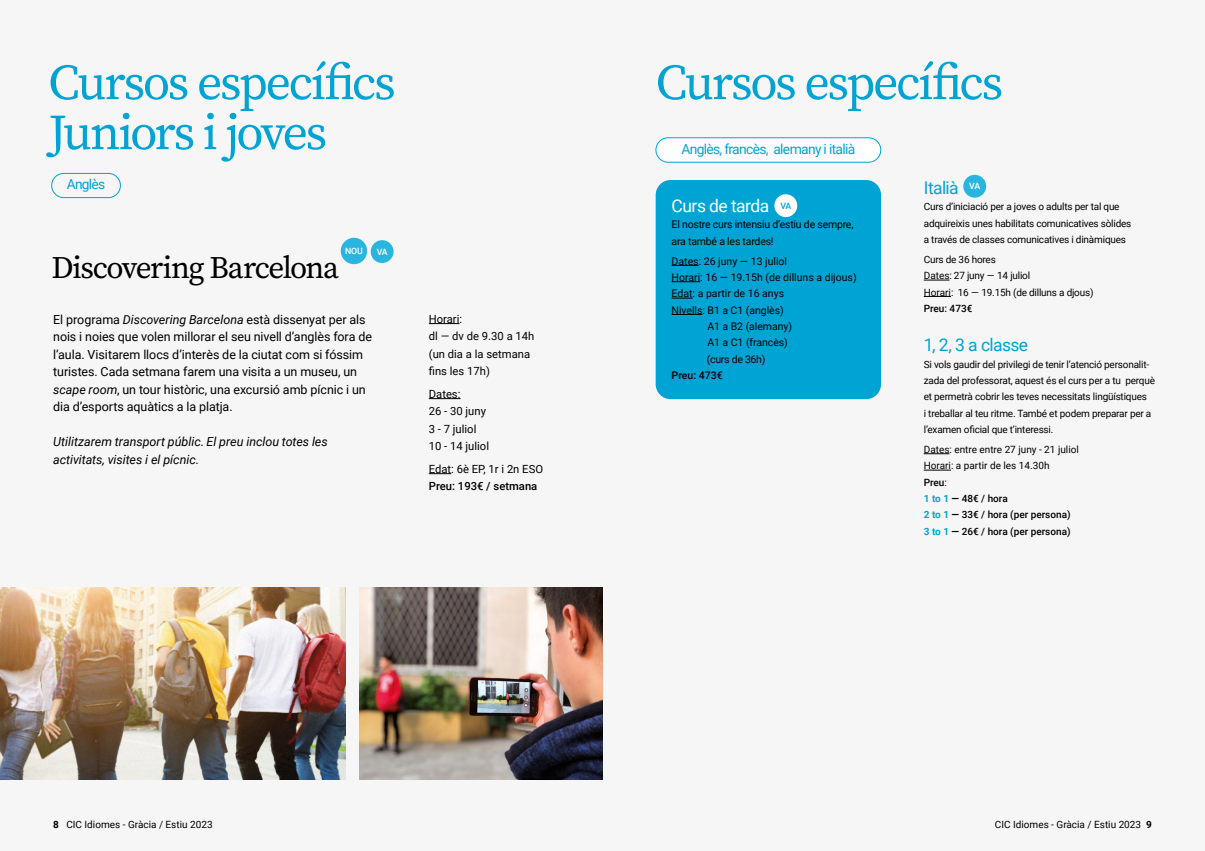
<style>
.page{position:relative;width:1205px;height:851px;background:#fff}
.page>*{position:absolute;margin:0;border:0;box-sizing:border-box;transform-origin:0 0}
.t1{font:50px/50px "Source Serif Pro";letter-spacing:-.05em;color:#00a4d4}
.t2{font:31.25px "Source Serif Pro";letter-spacing:-.045em;color:#000}
.t3{font:17.5px "Roboto";letter-spacing:-.04em;color:#00a4d4}
.t4{font:17.5px "Roboto";letter-spacing:-.035em;color:#fff}
.t5{font:13.88px "Roboto";letter-spacing:-.05em;color:#00a4d4}
.t6{font:13.75px "Roboto";letter-spacing:-.05em;color:#00a4d4}
.t7{font:12.5px/17.5px "Roboto";letter-spacing:-.005em;color:#000}
.t8{font:italic 12.5px/17.5px "Roboto";color:#000}
.t9{font:11.25px/17.5px "Roboto";color:#000}
.t10{font:500 11.25px "Roboto";color:#000}
.t11{font:10.5px/16.4px "Roboto";letter-spacing:-.005em;color:#000}
.t12{font:10.5px "Roboto";letter-spacing:-.025em;color:#000}
.t13{font:500 10.5px "Roboto";color:#000}
.t14{font:10px/16.4px "Roboto";letter-spacing:-.02em;color:#000}
.t15{font:10px/16.4px "Roboto";color:#000}
.t16{font:500 10px "Roboto";color:#000}
.t17{font:500 8.75px "Roboto";letter-spacing:-.04em;color:#fff}
.t18{font:500 8.75px "Roboto";color:#00a4d4}
.s1{font-style:italic}
.s2{font-style:normal}
.s3{font-weight:500}
.s4{font-weight:700;color:#00a4d4}
.s5{font-weight:700}
</style>
<div class="page">
<div style="left:0;top:0;width:1205px;height:850px;background:#f6f6f6"></div>
<hr style="left:429px;top:323px;width:30px;height:1px;background:#000">
<hr style="left:429px;top:398px;width:31px;height:1px;background:#000">
<svg style="left:429px;top:473px;width:22px;height:1px"></svg>
<img style="left:359px;top:587px;width:243px;height:192px">
<img style="left:0;top:587px;width:345px;height:192px">
<div style="left:51px;top:173px;width:70px;height:25px;border:1px solid #00a4d4;border-radius:12px"></div>
<div style="left:341px;top:238px;width:26px;height:26px;background:#28b5df;border-radius:50%"></div>
<svg style="left:924px;top:280px;width:25px;height:1px"></svg>
<svg style="left:924px;top:296px;width:27px;height:1px"></svg>
<svg style="left:924px;top:453px;width:25px;height:1px"></svg>
<svg style="left:924px;top:470px;width:27px;height:1px"></svg>
<div style="left:656px;top:180px;width:225px;height:219px;background:#00a4d4;border-radius:15px"></div>
<svg style="left:671px;top:265px;width:28px;height:1px"></svg>
<svg style="left:671px;top:281px;width:29px;height:1px"></svg>
<svg style="left:671px;top:298px;width:21px;height:1px"></svg>
<hr style="left:671px;top:314px;width:31px;height:1px;background:#000">
<div style="left:656px;top:138px;width:225px;height:24px;background:#fff;border-radius:12px"></div>
<div style="left:656px;top:137px;width:225px;height:25px;border:1px solid #00a4d4;border-radius:12px"></div>
<div style="left:371px;top:240px;width:22px;height:23px;background:#28b5df;border-radius:50%"></div>
<div style="left:963px;top:175px;width:23px;height:23px;background:#28b5df;border-radius:50%"></div>
<div style="left:774px;top:194px;width:23px;height:23px;background:#fff;border-radius:50%"></div>
<h1 class="t1" style="left:48px;top:57px;width:349px">Cursos específics<br>Juniors i joves</h1>
<h3 class="t6" style="left:67px;top:175px;width:40px">Anglès</h3>
<p class="t17" style="left:345px;top:245px;width:19px">NOU</p>
<h2 class="t2" style="left:51px;top:247px;width:289px">Discovering Barcelona</h2>
<p class="t17" style="left:377px;top:245px;width:12px">VA</p>
<p class="t7" style="left:53px;top:310px;width:320px">El programa <span class="s1">Discovering Barcelona</span> està dissenyat per als nois i noies que volen millorar el seu nivell d’anglès fora de l’aula. Visitarem llocs d’interès de la ciutat com si fóssim turistes. Cada setmana farem una visita a un museu, un <span class="s1">scape room</span>, un tour històric, una excursió amb pícnic i un dia d’esports aquàtics a la platja.</p>
<p class="t8" style="left:53px;top:432px;width:276px">Utilitzarem transport públic<span class="s2">.</span> El preu inclou totes les activitats, visites i el pícnic<span class="s2">.</span></p>
<p class="t9" style="left:429px;top:309px;width:107px">Horari:<br>dl — dv de 9.30 a 14h (un dia a la setmana fins les 17h)</p>
<p class="t9" style="left:429px;top:384px;width:62px">Dates:<br>26 - 30 juny<br>3 - 7 juliol<br>10 - 14 juliol</p>
<p class="t9" style="left:429px;top:459px;width:116px">Edat: 6è EP, 1r i 2n ESO</p>
<p class="t10" style="left:429px;top:478px;width:110px">Preu: 193€ / setmana</p>
<h1 class="t1" style="left:656px;top:57px;width:349px">Cursos específics</h1>
<h3 class="t5" style="left:681px;top:139px;width:176px">Anglès, francès, alemany i italià</h3>
<h3 class="t4" style="left:671px;top:193px;width:99px">Curs de tarda</h3>
<p class="t11" style="left:671px;top:216px;width:183px">El nostre curs intensiu d’estiu de sempre, ara també a les tardes!</p>
<p class="t11" style="left:671px;top:252px;width:117px">Dates: 26 juny — 13 juliol</p>
<p class="t11" style="left:671px;top:268px;width:187px">Horari: 16 — 19.15h (de dilluns a dijous)</p>
<p class="t11" style="left:671px;top:285px;width:114px">Edat: a partir de 16 anys</p>
<p class="t11" style="left:671px;top:301px;width:114px">Nivells: B1 a C1 (anglès)</p>
<p class="t11" style="left:707px;top:318px;width:86px">A1 a B2 (alemany)</p>
<p class="t11" style="left:707px;top:334px;width:82px">A1 a C1 (francès)</p>
<p class="t12" style="left:707px;top:352px;width:60px">(curs de 36h)</p>
<p class="t13" style="left:671px;top:368px;width:53px">Preu: 473€</p>
<p class="t18" style="left:780px;top:199px;width:12px">VA</p>
<h3 class="t3" style="left:924px;top:175px;width:36px">Italià</h3>
<p class="t14" style="left:924px;top:198px;width:209px">Curs d’iniciació per a joves o adults per tal que adquireixis unes habilitats comunicatives sòlides a través de classes comunicatives i dinàmiques</p>
<p class="t14" style="left:924px;top:251px;width:171px">Curs de 36 hores<br>Dates: 27 juny — 14 juliol<br>Horari: 16 — 19.15h (de dilluns a djous)</p>
<p class="t16" style="left:924px;top:301px;width:50px">Preu: 473€</p>
<h3 class="t3" style="left:924px;top:332px;width:106px">1, 2, 3 a classe</h3>
<p class="t14" style="left:924px;top:355px;width:233px">Si vols gaudir del privilegi de tenir l’atenció personalit&shy;zada del professorat, aquest és el curs per a tu perquè et permetrà cobrir les teves necessitats lingüístiques<br>i treballar al teu ritme. També et podem preparar per a l’examen oficial que t’interessi.</p>
<p class="t15" style="left:924px;top:441px;width:157px">Dates: entre entre 27 juny - 21 juliol<br>Horari: a partir de les 14.30h<br><span class="s3">Preu</span>:<br><span class="s4">1 to 1</span> <span class="s5">—</span> <span class="s3">48€ / hora<br></span><span class="s4">2 to 1</span> <span class="s5">—</span> <span class="s3">33€ / hora (per persona)<br></span><span class="s4">3 to 1</span> <span class="s5">—</span> <span class="s3">26€ / hora (per persona)</span></p>
<p class="t17" style="left:969px;top:180px;width:12px">VA</p>
<p class="t15" style="left:53px;top:815px;width:161px"><span class="s5">8</span> CIC Idiomes - Gràcia / Estiu 2023</p>
<p class="t15" style="left:995px;top:815px;width:158px">CIC Idiomes - Gràcia / Estiu 2023 <span class="s5">9</span></p>
</div>
